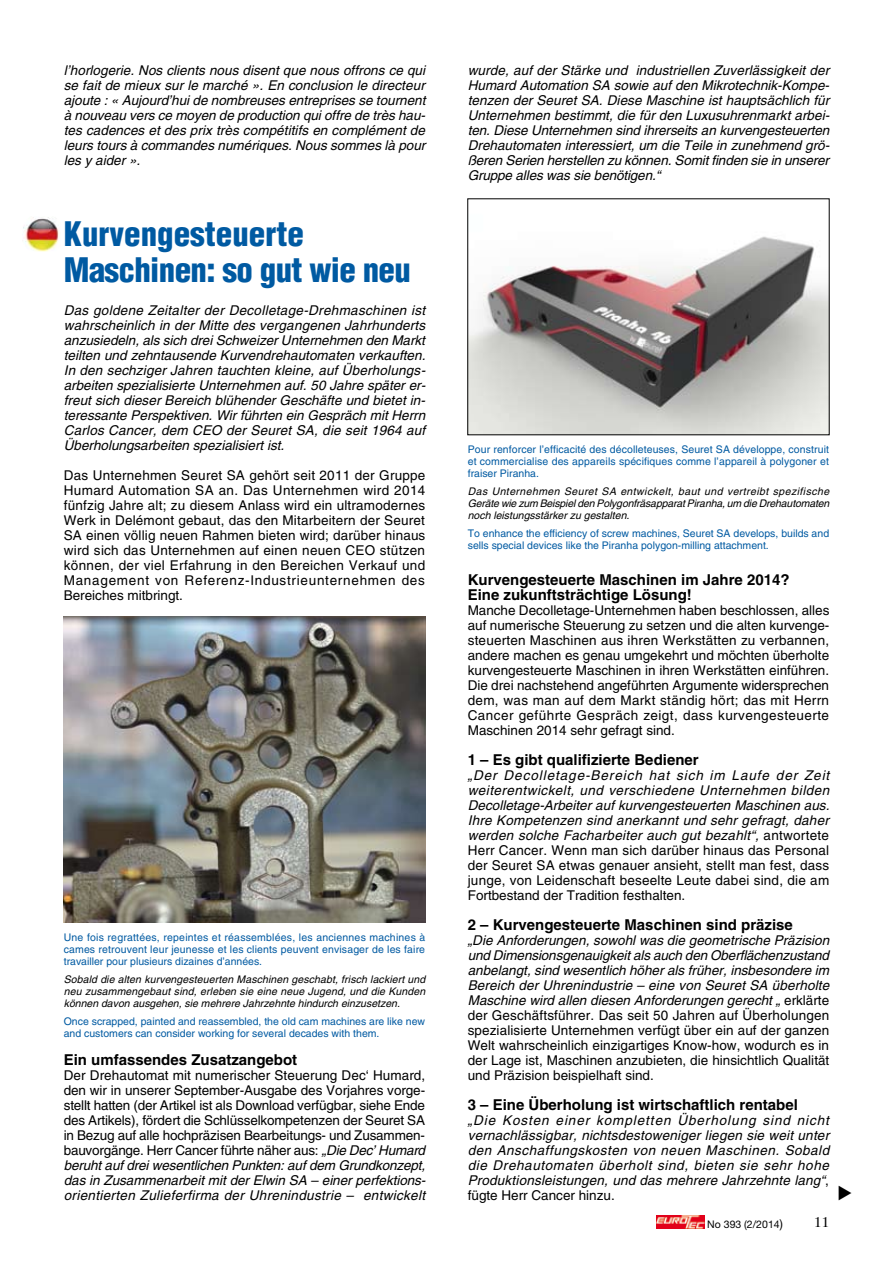
<style>
.page{position:relative;width:893px;height:1263px;background:#fff}
.page>*{position:absolute;margin:0;border:0;box-sizing:border-box;transform-origin:0 0}
.t1{font:900 condensed 33px/36px "Helvetica";letter-spacing:-.01em;color:#005aa2}
.t2{font:700 15px/15px "Helvetica";color:#000}
.t3{font:italic 13.5px/15px "Helvetica";color:#000;text-align:justify}
.t4{font:13.5px/15px "Helvetica";color:#000;text-align:justify}
.t5{font:10.5px/12px "Helvetica";color:#005aa2;text-align:justify}
.t6{font:italic 10.5px/12px "Helvetica";color:#000;text-align:justify}
.t7{font:10.5px "Helvetica Neue";color:#000}
.s1{font-style:italic}
.s2{font-style:normal}
.s3{font-size:12px}
</style>
<div class="page">
<svg style="left:656px;top:1215px;width:1px;height:13px"></svg>
<img style="left:657px;top:1215px;width:47px;height:13px">
<img style="left:64px;top:617px;width:361px;height:306px">
<img style="left:469px;top:236px;width:359px;height:197px">
<img style="left:23px;top:217px;width:37px;height:35px">
<p class="t3" style="left:64px;top:63px;width:363px">l’horlogerie. Nos clients nous disent que nous offrons ce qui se fait de mieux sur le marché ». En conclusion le directeur ajoute : « Aujourd’hui de nombreuses entreprises se tournent à nouveau vers ce moyen de production qui offre de très hau&shy;tes cadences et des prix très compétitifs en complément de leurs tours à commandes numériques. Nous sommes là pour les y aider ».</p>
<h1 class="t1" style="left:64px;top:215px;width:349px">Kurvengesteuerte<br>Maschinen: so gut wie neu</h1>
<p class="t3" style="left:64px;top:303px;width:363px">Das goldene Zeitalter der Decolletage-Drehmaschinen ist wahrscheinlich in der Mitte des vergangenen Jahrhunderts anzusiedeln, als sich drei Schweizer Unternehmen den Markt teilten und zehntausende Kurvendrehautomaten verkauften.<br>In den sechziger Jahren tauchten kleine, auf Überholungs&shy;arbeiten spezialisierte Unternehmen auf. 50 Jahre später er&shy;freut sich dieser Bereich blühender Geschäfte und bietet in&shy;teressante Perspektiven. Wir führten ein Gespräch mit Herrn Carlos Cancer, dem CEO der Seuret SA, die seit 1964 auf Überholungsarbeiten spezialisiert ist.</p>
<p class="t4" style="left:64px;top:468px;width:363px">Das Unternehmen Seuret SA gehört seit 2011 der Gruppe Humard Automation SA an. Das Unternehmen wird 2014 fünfzig Jahre alt; zu diesem Anlass wird ein ultramodernes Werk in Delémont gebaut, das den Mitarbeitern der Seuret SA einen völlig neuen Rahmen bieten wird; darüber hinaus wird sich das Unternehmen auf einen neuen CEO stützen können, der viel Erfahrung in den Bereichen Verkauf und Management von Referenz-Industrieunternehmen des Bereiches mitbringt.</p>
<p class="t5" style="left:64px;top:931px;width:363px">Une fois regrattées, repeintes et réassemblées, les anciennes machines à cames retrouvent leur jeunesse et les clients peuvent envisager de les faire travailler pour plusieurs dizaines d’années.</p>
<p class="t6" style="left:64px;top:973px;width:363px">Sobald die alten kurvengesteuerten Maschinen geschabt, frisch lackiert und neu zusammengebaut sind, erleben sie eine neue Jugend, und die Kunden können davon ausgehen, sie mehrere Jahrzehnte hindurch einzusetzen.</p>
<p class="t5" style="left:64px;top:1015px;width:363px">Once scrapped, painted and reassembled, the old cam machines are like new and customers can consider working for several decades with them.</p>
<p class="t2" style="left:64px;top:1052px;width:235px">Ein umfassendes Zusatzangebot</p>
<p class="t4" style="left:64px;top:1068px;width:363px">Der Drehautomat mit numerischer Steuerung Dec‘ Humard, den wir in unserer September-Ausgabe des Vorjahres vorge&shy;stellt hatten (der Artikel ist als Download verfügbar, siehe Ende des Artikels), fördert die Schlüsselkompetenzen der Seuret SA in Bezug auf alle hochpräzisen Bearbeitungs- und Zusammen&shy;bauvorgänge. Herr Cancer führte näher aus: <span class="s1">„Die Dec’ Humard beruht auf drei wesentlichen Punkten: auf dem Grundkonzept, das in Zusammenarbeit mit der Elwin SA – einer perfektions&shy;orientierten Zulieferfirma der Uhrenindustrie – entwickelt</span></p>
<p class="t3" style="left:468px;top:63px;width:363px">wurde, auf der Stärke und industriellen Zuverlässigkeit der Humard Automation SA sowie auf den Mikrotechnik-Kompe&shy;tenzen der Seuret SA. Diese Maschine ist hauptsächlich für Unternehmen bestimmt, die für den Luxusuhrenmarkt arbei&shy;ten. Diese Unternehmen sind ihrerseits an kurvengesteuerten Drehautomaten interessiert, um die Teile in zunehmend grö&shy;ßeren Serien herstellen zu können. Somit finden sie in unserer Gruppe alles was sie benötigen.“</p>
<p class="t5" style="left:468px;top:443px;width:363px">Pour renforcer l’efficacité des décolleteuses, Seuret SA développe, construit et commercialise des appareils spécifiques comme l’appareil à polygoner et fraiser Piranha.</p>
<p class="t6" style="left:468px;top:485px;width:363px">Das Unternehmen Seuret SA entwickelt, baut und vertreibt spezifische Geräte wie zum Beispiel den Polygonfräsapparat Piranha, um die Drehautomaten noch leistungsstärker zu gestalten.</p>
<p class="t5" style="left:468px;top:527px;width:363px">To enhance the efficiency of screw machines, Seuret SA develops, builds and sells special devices like the Piranha polygon-milling attachment.</p>
<p class="t2" style="left:468px;top:572px;width:323px">Kurvengesteuerte Maschinen im Jahre 2014?<br>Eine zukunftsträchtige Lösung!</p>
<p class="t4" style="left:468px;top:603px;width:363px">Manche Decolletage-Unternehmen haben beschlossen, alles auf numerische Steuerung zu setzen und die alten kurvenge&shy;steuerten Maschinen aus ihren Werkstätten zu verbannen, andere machen es genau umgekehrt und möchten überholte kurvengesteuerte Maschinen in ihren Werkstätten einführen.<br>Die drei nachstehend angeführten Argumente widersprechen dem, was man auf dem Markt ständig hört; das mit Herrn Cancer geführte Gespräch zeigt, dass kurvengesteuerte Maschinen 2014 sehr gefragt sind.</p>
<p class="t2" style="left:468px;top:752px;width:232px">1 – Es gibt qualifizierte Bediener</p>
<p class="t3" style="left:468px;top:768px;width:363px">„Der Decolletage-Bereich hat sich im Laufe der Zeit weiterentwickelt, und verschiedene Unternehmen bilden Decolletage-Arbeiter auf kurvengesteuerten Maschinen aus.<br>Ihre Kompetenzen sind anerkannt und sehr gefragt, daher werden solche Facharbeiter auch gut bezahlt“, <span class="s2">antwortete Herr Cancer. Wenn man sich darüber hinaus das Personal der Seuret SA etwas genauer ansieht, stellt man fest, dass junge, von Leidenschaft beseelte Leute dabei sind, die am Fortbestand der Tradition festhalten.</span></p>
<p class="t2" style="left:468px;top:917px;width:327px">2 – Kurvengesteuerte Maschinen sind präzise</p>
<p class="t3" style="left:468px;top:933px;width:363px">„Die Anforderungen, sowohl was die geometrische Präzision und Dimensionsgenauigkeit als auch den Oberflächenzustand anbelangt, sind wesentlich höher als früher, insbesondere im Bereich der Uhrenindustrie – eine von Seuret SA überholte Maschine wird allen diesen Anforderungen gerecht „ <span class="s2">erklärte der Geschäftsführer. Das seit 50 Jahren auf Überholungen spezialisierte Unternehmen verfügt über ein auf der ganzen Welt wahrscheinlich einzigartiges Know-how, wodurch es in der Lage ist, Maschinen anzubieten, die hinsichtlich Qualität und Präzision beispielhaft sind.</span></p>
<p class="t2" style="left:468px;top:1097px;width:332px">3 – Eine Überholung ist wirtschaftlich rentabel</p>
<p class="t3" style="left:468px;top:1113px;width:363px">„Die Kosten einer kompletten Überholung sind nicht vernachlässigbar, nichtsdestoweniger liegen sie weit unter den Anschaffungskosten von neuen Maschinen. Sobald die Drehautomaten überholt sind, bieten sie sehr hohe Produktionsleistungen, und das mehrere Jahrzehnte lang“<span class="s2">, fügte Herr Cancer hinzu.</span></p>
<p class="t7" style="left:707px;top:1218px;width:77px">No 393 (2/2014<span class="s3">)</span></p>
</div>
